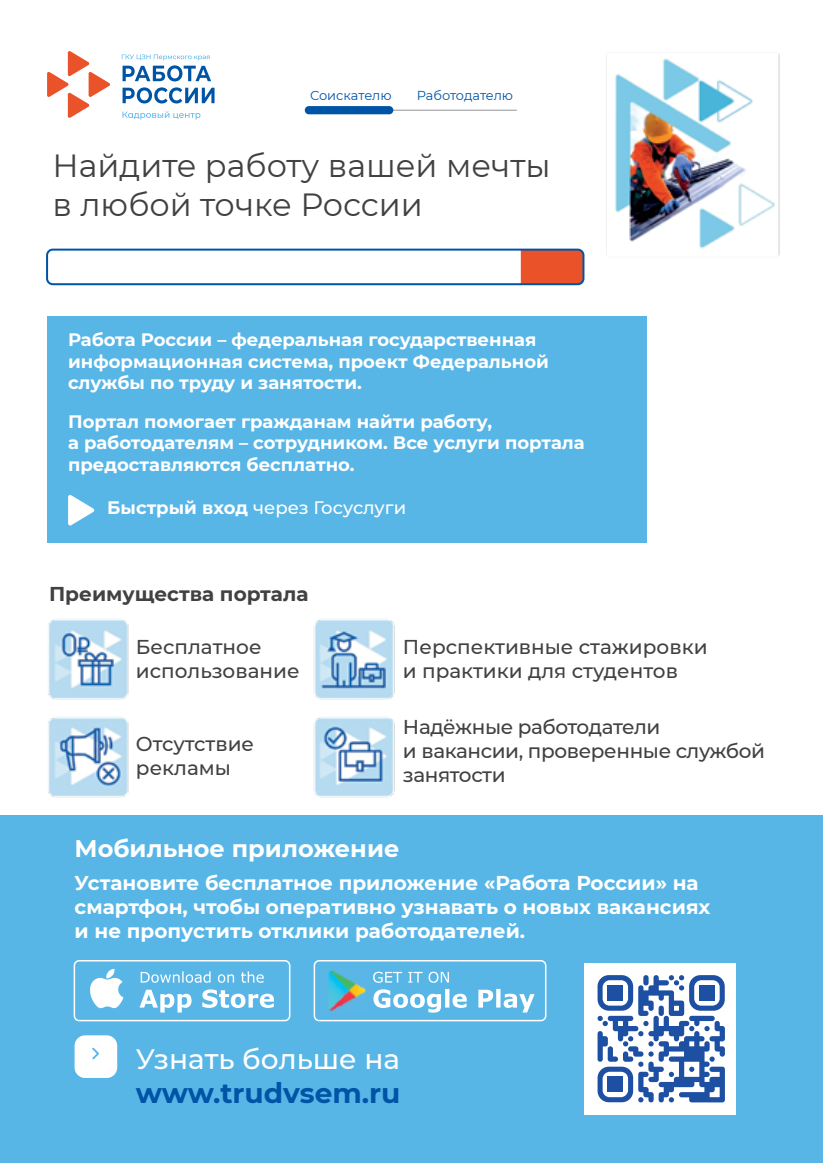
<style>
.page{position:relative;width:823px;height:1163px;background:#fff}
.page>*{position:absolute;margin:0;border:0;box-sizing:border-box;transform-origin:0 0}
.t1{font:32px/38.4px "Montserrat";color:#414042}
.t2{font:700 28px "Montserrat";color:#0054a6}
.t3{font:500 28px "Montserrat";color:#fff}
.t4{font:700 24px "Montserrat";color:#fff}
.t5{font:500 20px/24px "Montserrat";letter-spacing:-.005em;color:#414042}
.t6{font:700 20px/24px "Montserrat";color:#fff}
.t7{font:700 20px "Montserrat";color:#414042}
.t8{font:700 18px/21.6px "Montserrat";color:#fff}
.t9{font:500 18px "Montserrat";color:#fff}
.t10{font:13px "Montserrat";color:#0054a6}
.s1{font-weight:700}
</style>
<div class="page">
<img style="left:48px;top:54px;width:732px;height:744px">
<hr style="left:391px;top:110px;width:125px;height:1px;background:#939598">
<div style="left:304px;top:106px;width:89px;height:8px;background:#0054a6;border-radius:4px"></div>
<div style="left:520px;top:249px;width:63px;height:35px;background:#ea5329"></div>
<div style="left:46px;top:248px;width:538px;height:37px;border:2px solid #0054a6;border-radius:6px"></div>
<div style="left:47px;top:316px;width:599px;height:227px;background:#58b6e7"></div>
<div style="left:0;top:815px;width:822px;height:347px;background:#58b6e7"></div>
<div style="left:74px;top:1035px;width:43px;height:42px;background:#fff;border-radius:10px"></div>
<svg style="left:92px;top:1047px;width:7px;height:13px"></svg>
<svg style="left:68px;top:495px;width:26px;height:31px"></svg>
<div style="left:74px;top:959px;width:216px;height:62px;border:1px solid #fff;border-radius:5px"></div>
<svg style="left:90px;top:968px;width:33px;height:40px"></svg>
<svg style="left:139px;top:971px;width:135px;height:41px"></svg>
<div style="left:313px;top:959px;width:233px;height:62px;border:1px solid #fff;border-radius:5px"></div>
<svg style="left:373px;top:971px;width:161px;height:41px"></svg>
<img style="left:328px;top:969px;width:38px;height:43px">
<svg style="left:122px;top:111px;width:78px;height:8px"></svg>
<svg style="left:47px;top:51px;width:63px;height:67px"></svg>
<svg style="left:122px;top:54px;width:92px;height:49px"></svg>
<div style="left:584px;top:962px;width:151px;height:152px;background:#fff"></div>
<svg style="left:597px;top:975px;width:127px;height:127px"></svg>
<div style="left:607px;top:985px;width:15px;height:15px;background:#1d4fa3"></div>
<div style="left:699px;top:985px;width:15px;height:15px;background:#1d4fa3"></div>
<div style="left:607px;top:1076px;width:15px;height:15px;background:#1d4fa3"></div>
<p class="t10" style="left:310px;top:86px;width:83px">Соискателю</p>
<p class="t10" style="left:416px;top:86px;width:98px">Работодателю</p>
<h1 class="t1" style="left:52px;top:145px;width:499px">Найдите работу вашей мечты в любой точке России</h1>
<p class="t8" style="left:68px;top:328px;width:482px">Работа России – федеральная государственная информационная система, проект Федеральной службы по труду и занятости.</p>
<p class="t8" style="left:68px;top:409px;width:518px">Портал помогает гражданам найти работу,<br>а работодателям – сотрудником. Все услуги портала предоставляются бесплатно.</p>
<p class="t9" style="left:107px;top:495px;width:300px"><span class="s1">Быстрый вход</span> через Госуслуги</p>
<p class="t7" style="left:49px;top:579px;width:261px">Преимущества портала</p>
<p class="t5" style="left:136px;top:634px;width:165px">Бесплатное использование</p>
<p class="t5" style="left:403px;top:634px;width:306px">Перспективные стажировки и практики для студентов</p>
<p class="t5" style="left:136px;top:731px;width:120px">Отсутствие рекламы</p>
<p class="t5" style="left:403px;top:714px;width:363px">Надёжные работодатели<br>и вакансии, проверенные службой занятости</p>
<h3 class="t4" style="left:74px;top:830px;width:326px">Мобильное приложение</h3>
<p class="t6" style="left:74px;top:869px;width:637px">Установите бесплатное приложение «Работа России» на смартфон, чтобы оперативно узнавать о новых вакансиях и не пропустить отклики работодателей.</p>
<h2 class="t3" style="left:136px;top:1039px;width:265px">Узнать больше на</h2>
<h2 class="t2" style="left:136px;top:1072px;width:266px">www.trudvsem.ru</h2>
</div>
